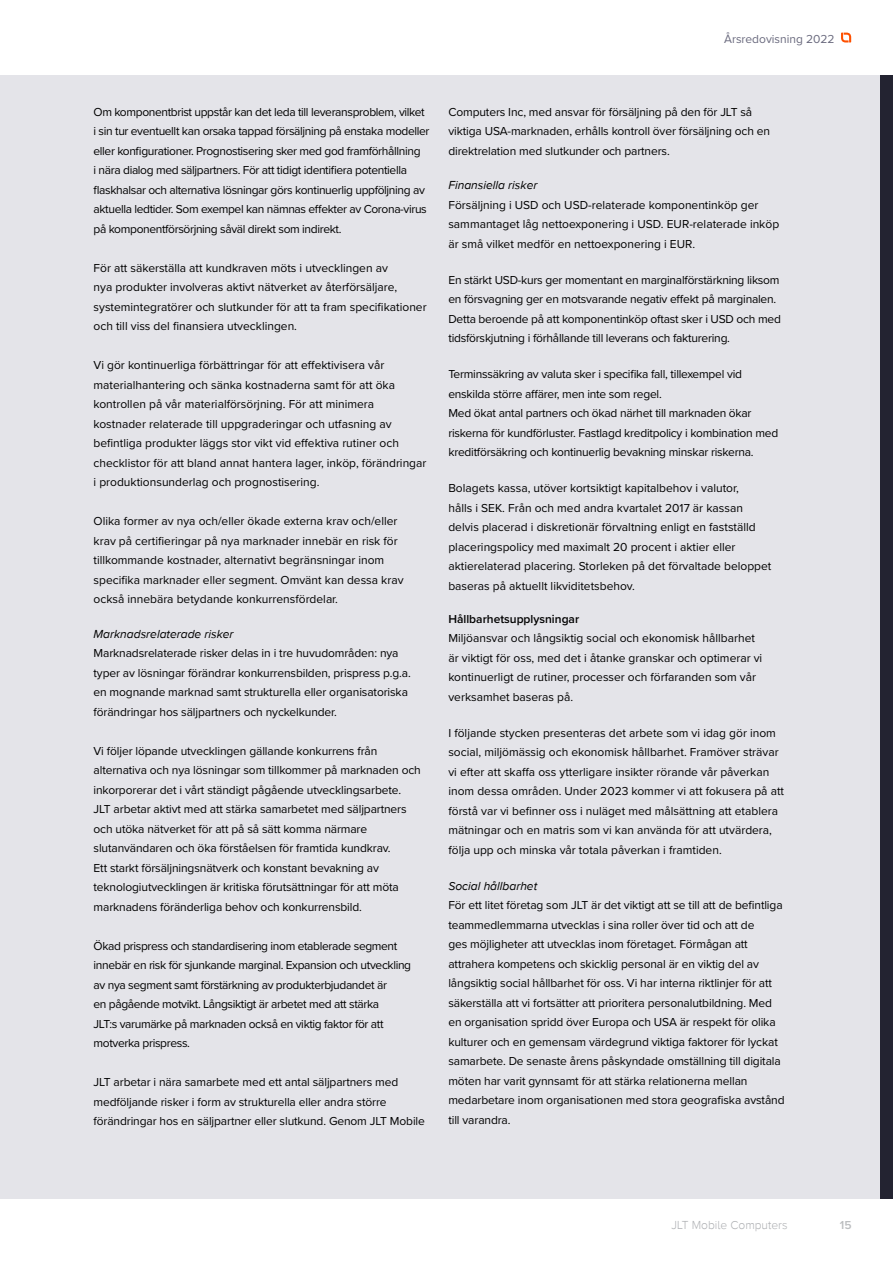
<style>
.page{position:relative;width:893px;height:1263px;background:#fff}
.page>*{position:absolute;margin:0;border:0;box-sizing:border-box;transform-origin:0 0}
.t1{font:12px/19.5px "Proxima Nova";letter-spacing:-.01em;color:#000}
.t2{font:12px/19.5px "Proxima Nova";letter-spacing:-.03em;color:#000}
.t3{font:italic 12px "Proxima Nova";color:#000}
.t4{font:600 12px "Proxima Nova";color:#000}
.t5{font:12px "Proxima Nova";color:#6a6a7e}
.t6{font:300 12px "Proxima Nova A";color:#afb1b4}
.t7{font:600 12px "Proxima Nova";color:#bcbec0}
</style>
<div class="page">
<svg style="left:841px;top:33px;width:10px;height:9px"></svg>
<div style="left:0;top:75px;width:893px;height:1124px;background:#e4e4e9"></div>
<div style="left:880px;top:75px;width:13px;height:1124px;background:#232331"></div>
<p class="t5" style="left:724px;top:30px;width:112px">Årsredovisning 2022</p>
<p class="t2" style="left:94px;top:102px;width:337px">Om komponentbrist uppstår kan det leda till leveransproblem, vilket i sin tur eventuellt kan orsaka tappad försäljning på enstaka modeller eller konfigurationer. Prognostisering sker med god framförhållning<br>i nära dialog med säljpartners. För att tidigt identifiera potentiella flaskhalsar och alternativa lösningar görs kontinuerlig uppföljning av aktuella ledtider. Som exempel kan nämnas effekter av Corona-virus på komponentförsörjning såväl direkt som indirekt.</p>
<p class="t1" style="left:94px;top:258px;width:335px">För att säkerställa att kundkraven möts i utvecklingen av<br>nya produkter involveras aktivt nätverket av återförsäljare, systemintegratörer och slutkunder för att ta fram specifikationer och till viss del finansiera utvecklingen.</p>
<p class="t1" style="left:94px;top:355px;width:334px">Vi gör kontinuerliga förbättringar för att effektivisera vår materialhantering och sänka kostnaderna samt för att öka kontrollen på vår materialförsörjning. För att minimera kostnader relaterade till uppgraderingar och utfasning av befintliga produkter läggs stor vikt vid effektiva rutiner och checklistor för att bland annat hantera lager, inköp, förändringar i produktionsunderlag och prognostisering.</p>
<p class="t1" style="left:94px;top:511px;width:312px">Olika former av nya och/eller ökade externa krav och/eller krav på certifieringar på nya marknader innebär en risk för tillkommande kostnader, alternativt begränsningar inom specifika marknader eller segment. Omvänt kan dessa krav också innebära betydande konkurrensfördelar.</p>
<p class="t3" style="left:94px;top:627px;width:142px">Marknadsrelaterade risker</p>
<p class="t1" style="left:94px;top:643px;width:319px">Marknadsrelaterade risker delas in i tre huvudområden: nya typer av lösningar förändrar konkurrensbilden, prispress p.g.a. en mognande marknad samt strukturella eller organisatoriska förändringar hos säljpartners och nyckelkunder.</p>
<p class="t1" style="left:94px;top:741px;width:329px">Vi följer löpande utvecklingen gällande konkurrens från alternativa och nya lösningar som tillkommer på marknaden och inkorporerar det i vårt ständigt pågående utvecklingsarbete.<br>JLT arbetar aktivt med att stärka samarbetet med säljpartners och utöka nätverket för att på så sätt komma närmare slutanvändaren och öka förståelsen för framtida kundkrav.<br>Ett starkt försäljningsnätverk och konstant bevakning av teknologiutvecklingen är kritiska förutsättningar för att möta marknadens föränderliga behov och konkurrensbild.</p>
<p class="t2" style="left:94px;top:936px;width:319px">Ökad prispress och standardisering inom etablerade segment innebär en risk för sjunkande marginal. Expansion och utveckling av nya segment samt förstärkning av produkterbjudandet är<br>en pågående motvikt. Långsiktigt är arbetet med att stärka<br>JLT:s varumärke på marknaden också en viktig faktor för att motverka prispress.</p>
<p class="t1" style="left:94px;top:1072px;width:333px">JLT arbetar i nära samarbete med ett antal säljpartners med medföljande risker i form av strukturella eller andra större förändringar hos en säljpartner eller slutkund. Genom JLT Mobile</p>
<p class="t1" style="left:448px;top:102px;width:323px">Computers Inc, med ansvar för försäljning på den för JLT så viktiga USA-marknaden, erhålls kontroll över försäljning och en direktrelation med slutkunder och partners.</p>
<p class="t3" style="left:448px;top:179px;width:90px">Finansiella risker</p>
<p class="t1" style="left:448px;top:195px;width:332px">Försäljning i USD och USD-relaterade komponentinköp ger sammantaget låg nettoexponering i USD. EUR-relaterade inköp är små vilket medför en nettoexponering i EUR.</p>
<p class="t1" style="left:448px;top:270px;width:334px">En stärkt USD-kurs ger momentant en marginalförstärkning liksom en försvagning ger en motsvarande negativ effekt på marginalen.<br>Detta beroende på att komponentinköp oftast sker i USD och med tidsförskjutning i förhållande till leverans och fakturering.</p>
<p class="t1" style="left:448px;top:364px;width:331px">Terminssäkring av valuta sker i specifika fall, tillexempel vid enskilda större affärer, men inte som regel.<br>Med ökat antal partners och ökad närhet till marknaden ökar riskerna för kundförluster. Fastlagd kreditpolicy i kombination med kreditförsäkring och kontinuerlig bevakning minskar riskerna.</p>
<p class="t1" style="left:448px;top:478px;width:324px">Bolagets kassa, utöver kortsiktigt kapitalbehov i valutor,<br>hålls i SEK. Från och med andra kvartalet 2017 är kassan delvis placerad i diskretionär förvaltning enligt en fastställd placeringspolicy med maximalt 20 procent i aktier eller aktierelaterad placering. Storleken på det förvaltade beloppet baseras på aktuellt likviditetsbehov.</p>
<p class="t4" style="left:448px;top:610px;width:132px">Hållbarhetsupplysningar</p>
<p class="t1" style="left:448px;top:628px;width:315px">Miljöansvar och långsiktig social och ekonomisk hållbarhet är viktigt för oss, med det i åtanke granskar och optimerar vi kontinuerligt de rutiner, processer och förfaranden som vår verksamhet baseras på.</p>
<p class="t1" style="left:448px;top:723px;width:337px">I följande stycken presenteras det arbete som vi idag gör inom social, miljömässig och ekonomisk hållbarhet. Framöver strävar vi efter att skaffa oss ytterligare insikter rörande vår påverkan inom dessa områden. Under 2023 kommer vi att fokusera på att förstå var vi befinner oss i nuläget med målsättning att etablera mätningar och en matris som vi kan använda för att utvärdera, följa upp och minska vår totala påverkan i framtiden.</p>
<p class="t3" style="left:448px;top:879px;width:90px">Social hållbarhet</p>
<p class="t1" style="left:448px;top:895px;width:338px">För ett litet företag som JLT är det viktigt att se till att de befintliga teammedlemmarna utvecklas i sina roller över tid och att de<br>ges möjligheter att utvecklas inom företaget. Förmågan att attrahera kompetens och skicklig personal är en viktig del av långsiktig social hållbarhet för oss. Vi har interna riktlinjer för att säkerställa att vi fortsätter att prioritera personalutbildning. Med en organisation spridd över Europa och USA är respekt för olika kulturer och en gemensam värdegrund viktiga faktorer för lyckat samarbete. De senaste årens påskyndade omställning till digitala möten har varit gynnsamt för att stärka relationerna mellan medarbetare inom organisationen med stora geografiska avstånd till varandra.</p>
<p class="t6" style="left:672px;top:1219px;width:117px">JLT Mobile Computers</p>
<p class="t7" style="left:840px;top:1216px;width:13px">15</p>
</div>
